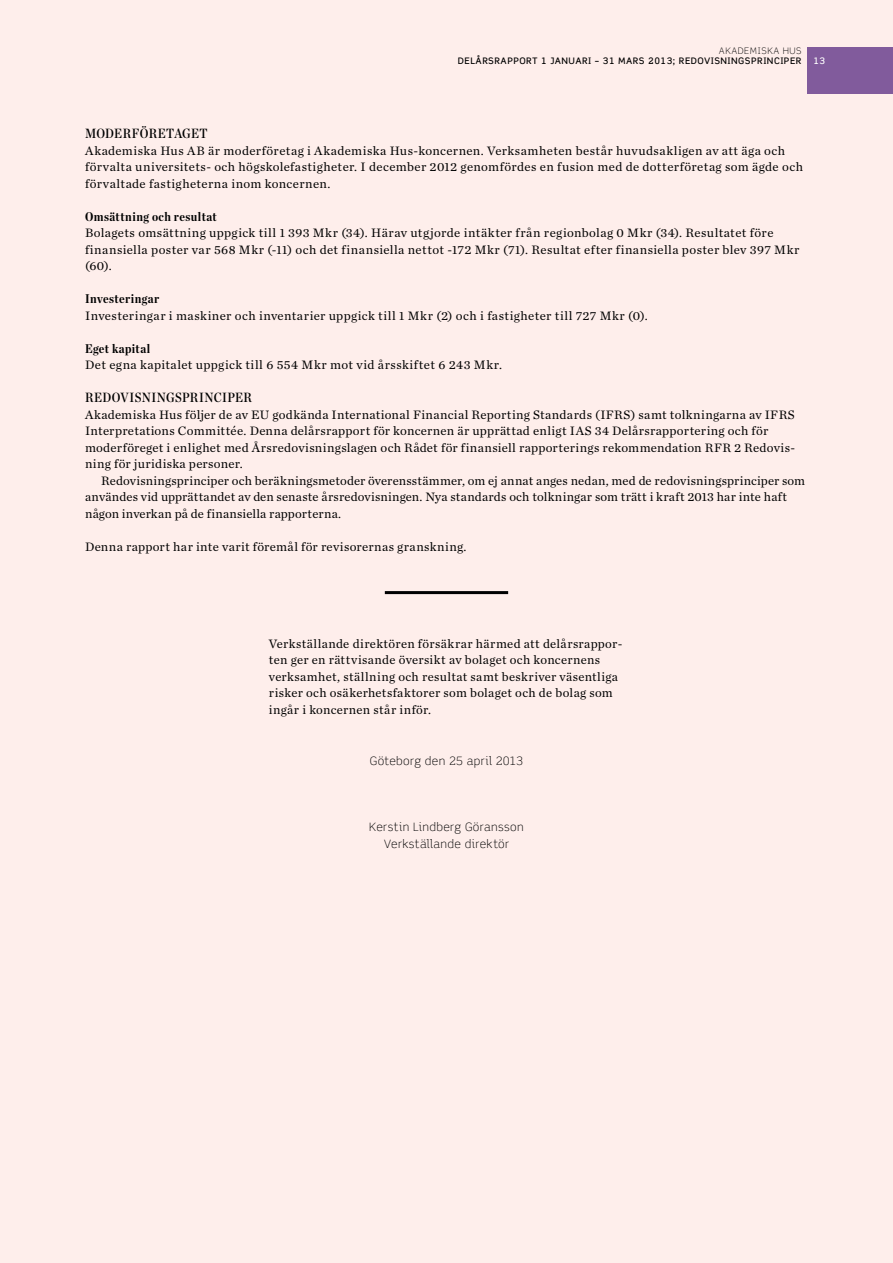
<style>
.page{position:relative;width:893px;height:1263px;background:#feeeeb}
.page>*{position:absolute;margin:0;border:0;box-sizing:border-box;transform-origin:0 0}
.t1{font:13.5px "Chronicle Deck Cond Semi";letter-spacing:.025em;color:#000}
.t2{font:12.75px/16.5px "Chronicle Text G1";letter-spacing:.025em;color:#000}
.t3{font:700 12.75px "Chronicle Deck Cond";letter-spacing:.035em;color:#000}
.t4{font:11.55px/16.5px "Scene AH Light";letter-spacing:.03em;color:#000;text-align:center}
.t5{font:9px "Scene AH Medium";letter-spacing:.05em;color:#000}
.t6{font:9px "Scene AH Light";letter-spacing:.065em;color:#000}
.t7{font:9px "Scene AH Medium";color:#fff}
</style>
<div class="page">
<div style="left:808px;top:47px;width:85px;height:47px;background:#815b9c"></div>
<hr style="left:385px;top:591px;width:123px;height:3px;background:#000">
<p class="t6" style="left:719px;top:45px;width:84px">AKADEMISKA HUS</p>
<p class="t5" style="left:458px;top:55px;width:50px">DELÅRSRAPPO</p>
<p class="t5" style="left:526px;top:55px;width:276px">RT 1 JANUARI – 31 MARS 2013; REDOVISNINGSPRINCIPER</p>
<p class="t7" style="left:813px;top:55px;width:13px">13</p>
<p class="t1" style="left:85px;top:123px;width:124px">MODERFÖRETAGET</p>
<p class="t2" style="left:85px;top:142px;width:719px">Akademiska Hus AB är moderföretag i Akademiska Hus-koncernen. Verksamheten består huvudsakligen av att äga och förvalta universitets- och högskolefastigheter. I december 2012 genomfördes en fusion med de dotterföretag som ägde och förvaltade fastigheterna inom koncernen.</p>
<p class="t3" style="left:85px;top:206px;width:133px">Omsättning och resultat</p>
<p class="t2" style="left:85px;top:224px;width:716px">Bolagets omsättning uppgick till 1 393 Mkr (34). Härav utgjorde intäkter från regionbolag 0 Mkr (34). Resultatet före finansiella poster var 568 Mkr (-11) och det finansiella nettot -172 Mkr (71). Resultat efter finansiella poster blev 397 Mkr (60).</p>
<p class="t3" style="left:85px;top:289px;width:76px">Investeringar</p>
<p class="t2" style="left:85px;top:307px;width:564px">Investeringar i maskiner och inventarier uppgick till 1 Mkr (2) och i fastigheter till 727 Mkr (0).</p>
<p class="t3" style="left:85px;top:338px;width:67px">Eget kapital</p>
<p class="t2" style="left:85px;top:356px;width:418px">Det egna kapitalet uppgick till 6 554 Mkr mot vid årsskiftet 6 243 Mkr.</p>
<p class="t1" style="left:85px;top:387px;width:168px">REDOVISNINGSPRINCIPER</p>
<p class="t2" style="left:85px;top:406px;width:711px">Akademiska Hus följer de av EU godkända International Financial Reporting Standards (IFRS) samt tolkningarna av IFRS Interpretations Committée. Denna delårsrapport för koncernen är upprättad enligt IAS 34 Delårsrapportering och för moderföreget i enlighet med Årsredovisningslagen och Rådet för finansiell rapporterings rekommendation RFR 2 Redovis&shy;ning för juridiska personer.</p>
<p class="t2" style="left:85px;top:472px;width:722px;text-indent:16px">Redovisningsprinciper och beräkningsmetoder överensstämmer, om ej annat anges nedan, med de redovisningsprinciper som användes vid upprättandet av den senaste årsredovisningen. Nya standards och tolkningar som trätt i kraft 2013 har inte haft någon inverkan på de finansiella rapporterna.</p>
<p class="t2" style="left:85px;top:538px;width:383px">Denna rapport har inte varit föremål för revisorernas granskning.</p>
<p class="t2" style="left:269px;top:635px;width:355px">Verkställande direktören försäkrar härmed att delårsrappor&shy;ten ger en rättvisande översikt av bolaget och koncernens verksamhet, ställning och resultat samt beskriver väsentliga risker och osäkerhetsfaktorer som bolaget och de bolag som ingår i koncernen står inför.</p>
<p class="t4" style="left:370px;top:753px;width:155px">Göteborg den 25 april 2013</p>
<p class="t4" style="left:369px;top:819px;width:156px">Kerstin Lindberg Göransson<br>Verkställande direktör</p>
</div>
